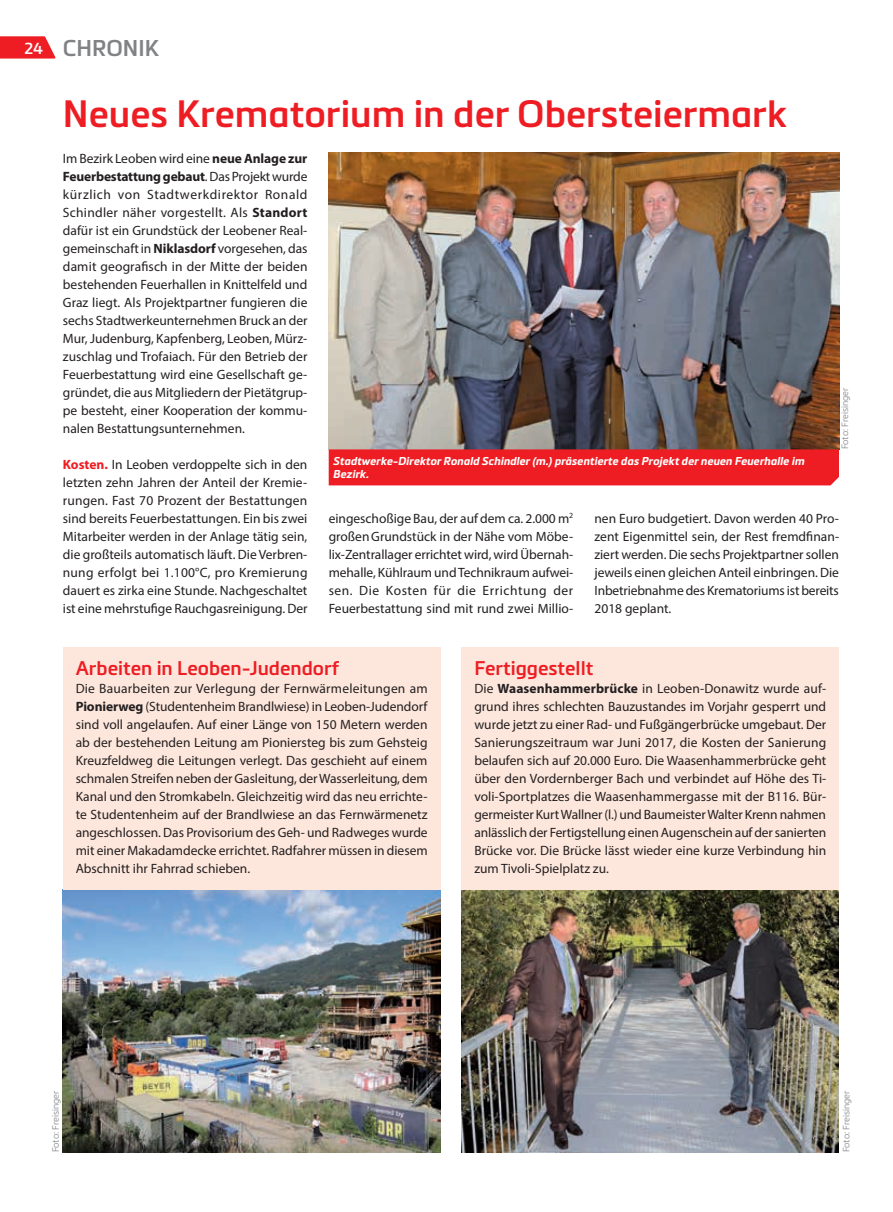
<style>
.page{position:relative;width:893px;height:1212px;background:#fff}
.page>*{position:absolute;margin:0;border:0;box-sizing:border-box;transform-origin:0 0}
.t1{font:600 37.5px "Metronic Pro";color:#ee1d23}
.t2{font:600 22.5px "Metronic Pro";color:#808285}
.t3{font:600 19.5px "Metronic Pro";color:#ee1d23}
.t4{font:13.5px/18px "Myriad Pro";color:#231f20;text-align:justify}
.t5{font:italic 700 11.25px/12.8px "Metronic Pro";color:#fff}
.t6{font:300 9px "Metronic Pro";color:#808285}
.s1{font-size:15.75px;color:#fff}
.s2{font-weight:700}
.s3{font-weight:700;color:#ee1d23}
</style>
<div class="page">
<svg style="left:0;top:36px;width:55px;height:23px"></svg>
<img style="left:63px;top:890px;width:377px;height:262px">
<img style="left:462px;top:890px;width:377px;height:262px">
<div style="left:462px;top:647px;width:377px;height:243px;background:#fde7dc"></div>
<div style="left:63px;top:647px;width:377px;height:243px;background:#fde7dc"></div>
<img style="left:329px;top:153px;width:510px;height:296px">
<div style="left:329px;top:449px;width:510px;height:36px;background:#ee1d23"></div>
<h2 class="t2" style="left:24px;top:34px;width:136px"><span class="s1">24</span> CHRONIK</h2>
<h1 class="t1" style="left:63px;top:91px;width:726px">Neues Krematorium in der Obersteiermark</h1>
<p class="t4" style="left:63px;top:149px;width:246px">Im Bezirk Leoben wird eine <span class="s2">neue Anlage zur Feuerbestattung gebaut</span>. Das Projekt wurde kürzlich von Stadtwerkdirektor Ronald Schindler näher vorgestellt. Als <span class="s2">Standort </span>dafür ist ein Grundstück der Leobener Real&shy;gemeinschaft in <span class="s2">Niklasdorf</span> vorgesehen, das damit geografisch in der Mitte der beiden bestehenden Feuerhallen in Knittelfeld und Graz liegt. Als Projektpartner fungieren die sechs Stadtwerkeunternehmen Bruck an der Mur, Judenburg, Kapfenberg, Leoben, Mürz&shy;zuschlag und Trofaiach. Für den Betrieb der Feuerbestattung wird eine Gesellschaft ge&shy;gründet, die aus Mitgliedern der Pietätgrup&shy;pe besteht, einer Kooperation der kommu&shy;nalen Bestattungsunternehmen.</p>
<p class="t4" style="left:63px;top:455px;width:246px"><span class="s3">Kosten.</span> In Leoben verdoppelte sich in den letzten zehn Jahren der Anteil der Kremie&shy;rungen. Fast 70 Prozent der Bestattungen sind bereits Feuerbestattungen. Ein bis zwei Mitarbeiter werden in der Anlage tätig sein, die großteils automatisch läuft. Die Verbren&shy;nung erfolgt bei 1.100°C, pro Kremierung dauert es zirka eine Stunde. Nachgeschaltet ist eine mehrstufige Rauchgasreinigung. Der</p>
<p class="t5" style="left:333px;top:455px;width:473px">Stadtwerke-Direktor Ronald Schindler (m.) präsentierte das Projekt der neuen Feuerhalle im<br>Bezirk.</p>
<p class="t6" style="left:839px;top:449px;width:64px;rotate:-90deg">Foto: Freisinger</p>
<p class="t4" style="left:329px;top:509px;width:246px">eingeschoßige Bau, der auf dem ca. 2.000 m<sup>2 </sup>großenGrundstück in der Nähe vom Möbe&shy;lix-Zentrallager errichtet wird, wird Übernah&shy;mehalle, Kühlraum und Technikraum aufwei&shy;sen. Die Kosten für die Errichtung der Feuerbestattung sind mit rund zwei Millio-</p>
<p class="t4" style="left:594px;top:509px;width:246px">nen Euro budgetiert. Davon werden 40 Pro&shy;zent Eigenmittel sein, der Rest fremdfinan&shy;ziert werden. Die sechs Projektpartner sollen jeweils einen gleichen Anteil einbringen. Die Inbetriebnahme des Krematoriums ist bereits 2018 geplant.</p>
<h3 class="t3" style="left:76px;top:656px;width:265px">Arbeiten in Leoben-Judendorf</h3>
<p class="t4" style="left:76px;top:680px;width:354px">Die Bauarbeiten zur Verlegung der Fernwärmeleitungen am <span class="s2">Pionierweg</span> (Studentenheim Brandlwiese) in Leoben-Judendorf sind voll angelaufen. Auf einer Länge von 150 Metern werden ab der bestehenden Leitung am Pioniersteg bis zum Gehsteig Kreuzfeldweg die Leitungen verlegt. Das geschieht auf einem schmalen Streifen neben der Gasleitung, der Wasserleitung, dem Kanal und den Stromkabeln. Gleichzeitig wird das neu errichte&shy;te Studentenheim auf der Brandlwiese an das Fernwärmenetz angeschlossen. Das Provisorium des Geh- und Radweges wurde mit einer Makadamdecke errichtet. Radfahrer müssen in diesem Abschnitt ihr Fahrrad schieben.</p>
<h3 class="t3" style="left:474px;top:656px;width:120px">Fertiggestellt</h3>
<p class="t4" style="left:474px;top:680px;width:354px">Die <span class="s2">Waasenhammerbrücke</span> in Leoben-Donawitz wurde auf&shy;grund ihres schlechten Bauzustandes im Vorjahr gesperrt und wurde jetzt zu einer Rad- und Fußgängerbrücke umgebaut. Der Sanierungszeitraum war Juni 2017, die Kosten der Sanierung belaufen sich auf 20.000 Euro. Die Waasenhammerbrücke geht über den Vordernberger Bach und verbindet auf Höhe des Ti&shy;voli-Sportplatzes die Waasenhammergasse mit der B116. Bür&shy;germeister Kurt Wallner (l.) und Baumeister Walter Krenn nahmen anlässlich der Fertigstellung einen Augenschein auf der sanierten Brücke vor. Die Brücke lässt wieder eine kurze Verbindung hin zum Tivoli-Spielplatz zu.</p>
<p class="t6" style="left:49px;top:1152px;width:64px;rotate:-90deg">Foto: Freisinger</p>
<p class="t6" style="left:840px;top:1152px;width:64px;rotate:-90deg">Foto: Freisinger</p>
</div>
